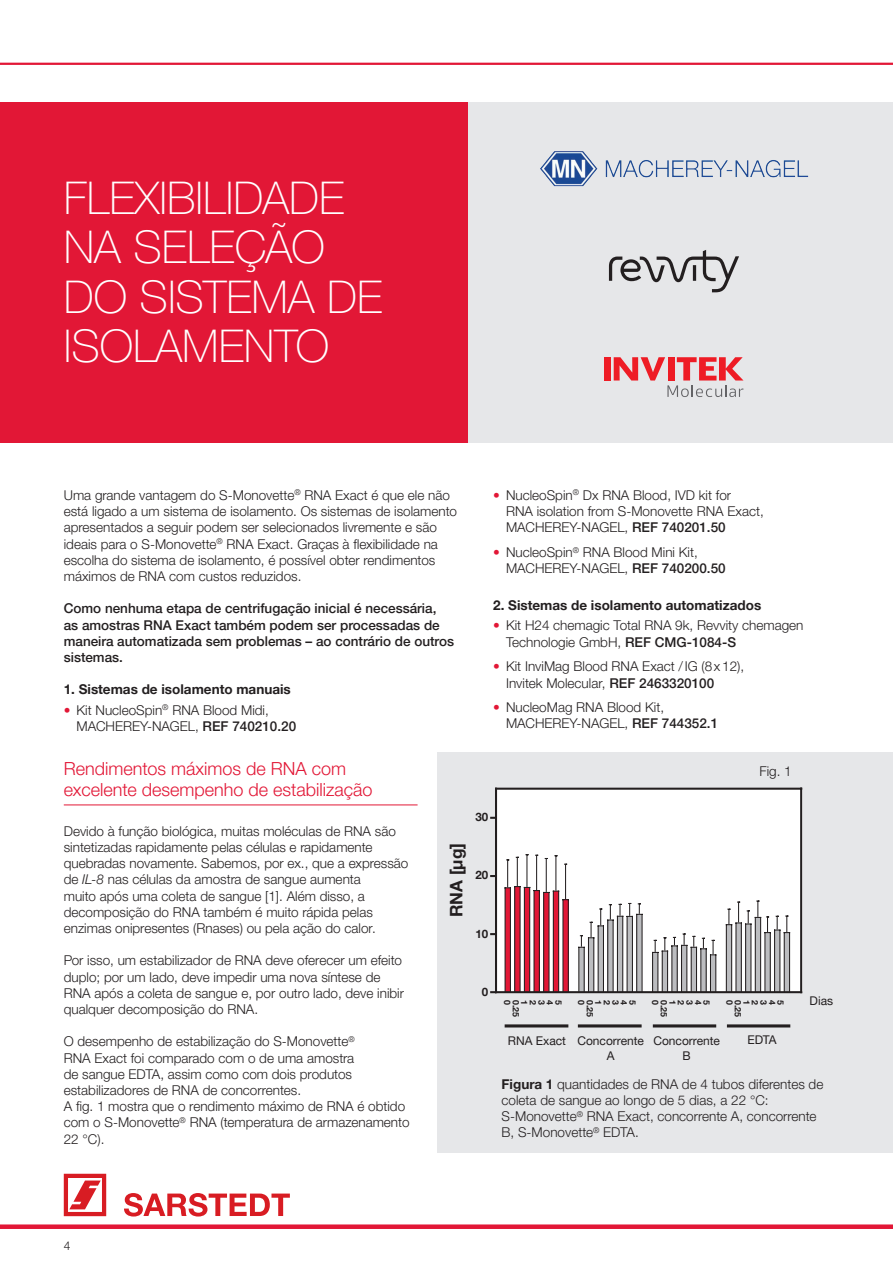
<style>
.page{position:relative;width:893px;height:1263px;background:#fff}
.page>*{position:absolute;margin:0;border:0;box-sizing:border-box;transform-origin:0 0}
.t1{font:100 45px/49.5px "Helvetica Neue LTW1 G";color:#fff}
.t2{font:300 18px/21px "Helvetica Neue LTW1 G";color:#e21736}
.t3{font:700 17.25px "Helvetica Neue LTW1 G";color:#231f20}
.t4{font:300 13.5px/16.2px "Helvetica Neue LTW1 G";color:#231f20}
.t5{font:500 13.5px/16.2px "Helvetica Neue LTW1 G";color:#231f20}
.t6{font:700 13.5px "Helvetica Neue LTW1 G";color:#231f20}
.t7{font:12px/15px "Helvetica Neue LTW1 G";color:#231f20;text-align:center}
.t8{font:300 12px "Helvetica Neue LTW1 G";color:#231f20}
.t9{font:700 11.55px "Helvetica Neue LTW1 G";color:#231f20}
.t10{font:700 8.85px "Helvetica Neue LTW1 G";letter-spacing:-.005em;color:#231f20}
.s1{color:#e21736}
.s2{font-weight:500}
.s3{font-style:italic}
.s4{font-weight:700}
</style>
<div class="page">
<hr style="left:0;top:63px;width:893px;height:2px;background:#e21736">
<div style="left:0;top:1224px;width:893px;height:5px;background:#e21736"></div>
<svg style="left:64px;top:1174px;width:42px;height:42px"></svg>
<svg style="left:124px;top:1193px;width:166px;height:23px"></svg>
<div style="left:438px;top:752px;width:455px;height:400px;background:#e6e7e9"></div>
<div style="left:468px;top:102px;width:425px;height:340px;background:#e6e7e9"></div>
<hr style="left:64px;top:805px;width:354px;height:1px;background:#e21736">
<div style="left:497px;top:789px;width:305px;height:203px;background:#fff"></div>
<svg style="left:504px;top:854px;width:65px;height:137px"></svg>
<svg style="left:578px;top:902px;width:65px;height:89px"></svg>
<svg style="left:652px;top:933px;width:65px;height:58px"></svg>
<svg style="left:725px;top:900px;width:66px;height:91px"></svg>
<hr style="left:800px;top:788px;width:2px;height:205px;background:#231f20">
<hr style="left:495px;top:788px;width:307px;height:2px;background:#231f20">
<hr style="left:495px;top:991px;width:307px;height:2px;background:#231f20">
<hr style="left:727px;top:1024px;width:63px;height:3px;background:#231f20">
<hr style="left:653px;top:1024px;width:63px;height:3px;background:#231f20">
<hr style="left:578px;top:1024px;width:64px;height:3px;background:#231f20">
<hr style="left:505px;top:1024px;width:63px;height:3px;background:#231f20">
<hr style="left:495px;top:788px;width:2px;height:205px;background:#231f20">
<div style="left:0;top:102px;width:468px;height:340px;background:#e21736"></div>
<div style="left:604px;top:357px;width:7px;height:23px;background:#ee1c25"></div>
<svg style="left:614px;top:357px;width:129px;height:40px"></svg>
<img style="left:540px;top:151px;width:269px;height:36px">
<svg style="left:609px;top:250px;width:130px;height:42px"></svg>
<h1 class="t1" style="left:64px;top:173px;width:320px">FLEXIBILIDADE<br>NA SELEÇÃO<br>DO SISTEMA DE<br>ISOLAMENTO</h1>
<p class="t4" style="left:64px;top:487px;width:395px">Uma grande vantagem do S-Monovette<sup>®</sup> RNA Exact é que ele não está ligado a um sistema de isolamento. Os sistemas de isolamento apresentados a seguir podem ser selecionados livremente e são ideais para o S-Monovette<sup>®</sup> RNA Exact. Graças à flexibilidade na escolha do sistema de isolamento, é possível obter rendimentos máximos de RNA com custos reduzidos.</p>
<p class="t5" style="left:64px;top:600px;width:392px">Como nenhuma etapa de centrifugação inicial é necessária, as amostras RNA Exact também podem ser processadas de maneira automatizada sem problemas – ao contrário de outros sistemas.</p>
<p class="t6" style="left:64px;top:681px;width:229px">1. Sistemas de isolamento manuais</p>
<p class="t4" style="left:77px;top:702px;width:221px;text-indent:-13px"><span class="s1">•</span> Kit NucleoSpin<sup>®</sup> RNA Blood Midi,<br>MACHEREY-NAGEL, <span class="s2">REF 740210.20</span></p>
<p class="t4" style="left:506px;top:487px;width:259px;text-indent:-13px"><span class="s1">•</span> NucleoSpin<sup>®</sup> Dx RNA Blood, IVD kit for<br>RNA isolation from S-Monovette RNA Exact,<br>MACHEREY-NAGEL, <span class="s2">REF 740201.50</span></p>
<p class="t4" style="left:506px;top:544px;width:221px;text-indent:-13px"><span class="s1">•</span> NucleoSpin<sup>®</sup> RNA Blood Mini Kit,<br>MACHEREY-NAGEL, <span class="s2">REF 740200.50</span></p>
<p class="t6" style="left:493px;top:597px;width:269px">2. Sistemas de isolamento automatizados</p>
<p class="t4" style="left:506px;top:617px;width:299px;text-indent:-13px"><span class="s1">•</span> Kit H24 chemagic Total RNA 9k, Revvity chemagen<br>Technologie GmbH, <span class="s2">REF CMG-1084-S</span></p>
<p class="t4" style="left:506px;top:658px;width:240px;text-indent:-13px"><span class="s1">•</span> Kit InviMag Blood RNA Exact /IG (8x12),<br>Invitek Molecular, <span class="s2">REF 2463320100</span></p>
<p class="t4" style="left:506px;top:699px;width:214px;text-indent:-13px"><span class="s1">•</span> NucleoMag RNA Blood Kit,<br>MACHEREY-NAGEL, <span class="s2">REF 744352.1</span></p>
<h2 class="t2" style="left:64px;top:758px;width:310px">Rendimentos máximos de RNA com excelente desempenho de estabilização</h2>
<p class="t4" style="left:64px;top:823px;width:346px">Devido à função biológica, muitas moléculas de RNA são sintetizadas rapidamente pelas células e rapidamente quebradas novamente. Sabemos, por ex., que a expressão de <span class="s3">IL-8</span> nas células da amostra de sangue aumenta<br>muito após uma coleta de sangue [1]. Além disso, a decomposição do RNA também é muito rápida pelas enzimas onipresentes (Rnases) ou pela ação do calor.</p>
<p class="t4" style="left:64px;top:952px;width:342px">Por isso, um estabilizador de RNA deve oferecer um efeito duplo; por um lado, deve impedir uma nova síntese de RNA após a coleta de sangue e, por outro lado, deve inibir qualquer decomposição do RNA.</p>
<p class="t4" style="left:64px;top:1033px;width:347px">O desempenho de estabilização do S-Monovette<sup>®<br></sup>RNA Exact foi comparado com o de uma amostra<br>de sangue EDTA, assim como com dois produtos estabilizadores de RNA de concorrentes.<br>A fig. 1 mostra que o rendimento máximo de RNA é obtido com o S-Monovette<sup>®</sup> RNA (temperatura de armazenamento 22 °C).</p>
<p class="t3" style="left:446px;top:917px;width:76px;rotate:-90deg">RNA [µg]</p>
<p class="t9" style="left:475px;top:810px;width:14px">30</p>
<p class="t9" style="left:475px;top:868px;width:14px">20</p>
<p class="t9" style="left:475px;top:926px;width:14px">10</p>
<p class="t4" style="left:759px;top:763px;width:34px">Fig. 1</p>
<p class="t9" style="left:482px;top:984px;width:8px">0</p>
<p class="t10" style="left:513px;top:1000px;width:6px;rotate:90deg">0</p>
<p class="t10" style="left:521px;top:1000px;width:18px;rotate:90deg">0.25</p>
<p class="t10" style="left:530px;top:1000px;width:6px;rotate:90deg">1</p>
<p class="t10" style="left:538px;top:1000px;width:6px;rotate:90deg">2</p>
<p class="t10" style="left:547px;top:1000px;width:6px;rotate:90deg">3</p>
<p class="t10" style="left:555px;top:1000px;width:6px;rotate:90deg">4</p>
<p class="t10" style="left:564px;top:1000px;width:6px;rotate:90deg">5</p>
<p class="t10" style="left:587px;top:1000px;width:6px;rotate:90deg">0</p>
<p class="t10" style="left:595px;top:1000px;width:18px;rotate:90deg">0.25</p>
<p class="t10" style="left:604px;top:1000px;width:6px;rotate:90deg">1</p>
<p class="t10" style="left:612px;top:1000px;width:6px;rotate:90deg">2</p>
<p class="t10" style="left:621px;top:1000px;width:6px;rotate:90deg">3</p>
<p class="t10" style="left:630px;top:1000px;width:6px;rotate:90deg">4</p>
<p class="t10" style="left:638px;top:1000px;width:6px;rotate:90deg">5</p>
<p class="t10" style="left:661px;top:1000px;width:6px;rotate:90deg">0</p>
<p class="t10" style="left:669px;top:1000px;width:18px;rotate:90deg">0.25</p>
<p class="t10" style="left:678px;top:1000px;width:6px;rotate:90deg">1</p>
<p class="t10" style="left:687px;top:1000px;width:6px;rotate:90deg">2</p>
<p class="t10" style="left:695px;top:1000px;width:6px;rotate:90deg">3</p>
<p class="t10" style="left:704px;top:1000px;width:6px;rotate:90deg">4</p>
<p class="t10" style="left:712px;top:1000px;width:6px;rotate:90deg">5</p>
<p class="t10" style="left:735px;top:1000px;width:6px;rotate:90deg">0</p>
<p class="t10" style="left:743px;top:1000px;width:18px;rotate:90deg">0.25</p>
<p class="t10" style="left:752px;top:1000px;width:6px;rotate:90deg">1</p>
<p class="t10" style="left:760px;top:1000px;width:6px;rotate:90deg">2</p>
<p class="t10" style="left:769px;top:1000px;width:6px;rotate:90deg">3</p>
<p class="t10" style="left:778px;top:1000px;width:6px;rotate:90deg">4</p>
<p class="t10" style="left:786px;top:1000px;width:6px;rotate:90deg">5</p>
<p class="t7" style="left:508px;top:1033px;width:60px">RNA Exact</p>
<p class="t7" style="left:747px;top:1032px;width:31px">EDTA</p>
<p class="t7" style="left:577px;top:1033px;width:68px">Concorrente<br>A</p>
<p class="t7" style="left:653px;top:1033px;width:68px">Concorrente<br>B</p>
<p class="t7" style="left:810px;top:993px;width:25px">Dias</p>
<p class="t4" style="left:502px;top:1076px;width:323px"><span class="s4">Figura 1</span> quantidades de RNA de 4 tubos diferentes de coleta de sangue ao longo de 5 dias, a 22 °C:<br>S-Monovette<sup>®</sup> RNA Exact, concorrente A, concorrente B, S-Monovette<sup>®</sup> EDTA.</p>
<p class="t8" style="left:64px;top:1238px;width:8px">4</p>
</div>
